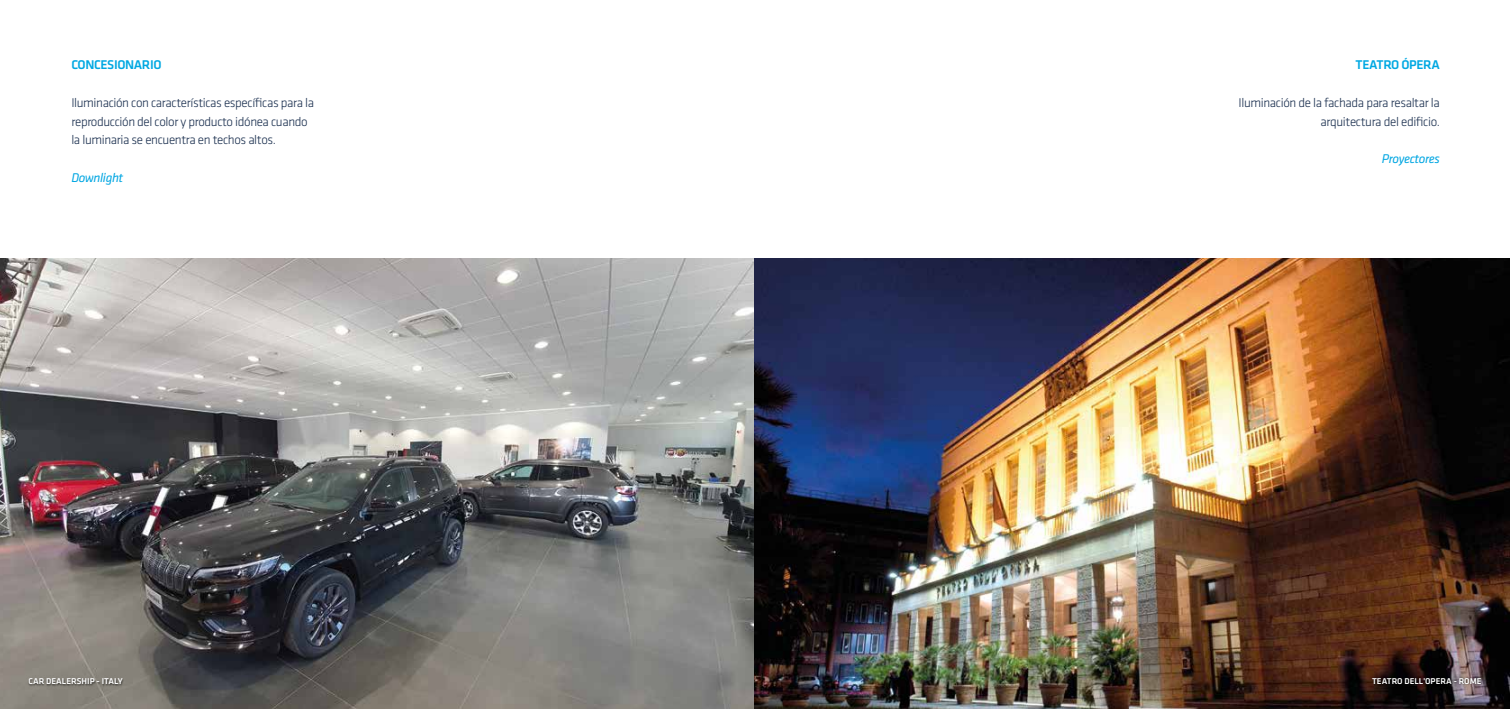
<style>
.page{position:relative;width:1510px;height:709px;background:#fff}
.page>*{position:absolute;margin:0;border:0;box-sizing:border-box;transform-origin:0 0}
.t1{font:300 13.12px/18.8px "Klavika";letter-spacing:-.03em;color:#182d4d;text-align:right}
.t2{font:500 13.12px "Klavika";letter-spacing:-.03em;color:#00a8e2}
.t3{font:italic 13.12px "Klavika";letter-spacing:-.03em;color:#00a6e2}
.t4{font:500 8.75px "Klavika";color:#fff}
</style>
<div class="page">
<img style="left:0;top:259px;width:1509px;height:450px">
<img style="left:26px;top:675px;width:99px;height:14px">
<img style="left:1370px;top:674px;width:114px;height:15px">
<p class="t2" style="left:71px;top:58px;width:92px">CONCESIONARIO</p>
<p class="t1" style="left:71px;top:93px;width:244px;text-align:left">Iluminación con características específicas para la reproducción del color y producto idónea cuando la luminaria se encuentra en techos altos.</p>
<p class="t3" style="left:71px;top:170px;width:54px">Downlight</p>
<p class="t2" style="left:1355px;top:58px;width:86px">TEATRO ÓPERA</p>
<p class="t1" style="left:1238px;top:93px;width:203px">Iluminación de la fachada para resaltar la arquitectura del edificio.</p>
<p class="t3" style="left:1381px;top:152px;width:59px">Proyectores</p>
<p class="t4" style="left:28px;top:676px;width:96px">CAR DEALERSHIP - ITALY</p>
<p class="t4" style="left:1372px;top:676px;width:111px">TEATRO DELL'OPERA - ROME</p>
</div>
